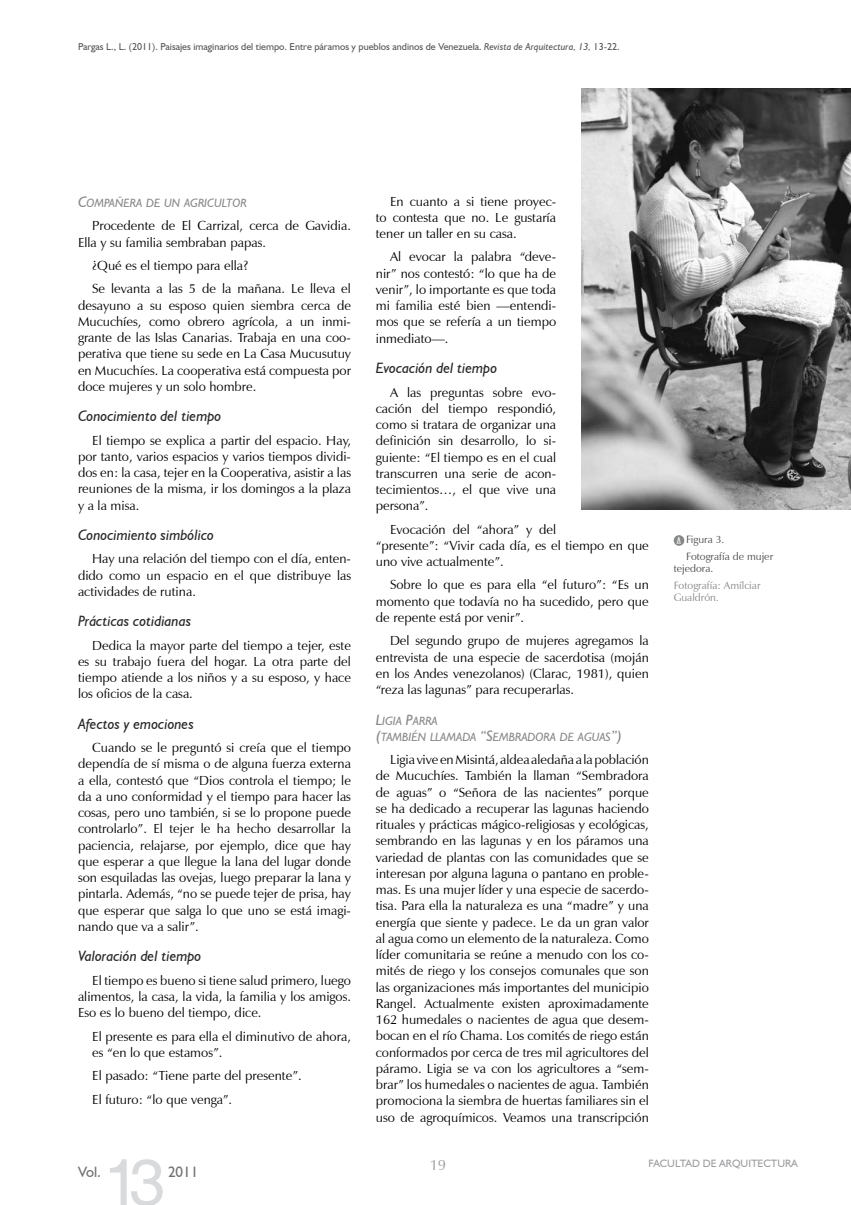
<style>
.page{position:relative;width:851px;height:1205px;background:#fff}
.page>*{position:absolute;margin:0;border:0;box-sizing:border-box;transform-origin:0 0}
.t1{font:65px "Helvetica";color:#d9dadb}
.t2{font:italic 15px "Humanist 521 BT";color:#28282a}
.t3{font:15px "Humanist 521 BT";color:#707173}
.t4{font:15px "Zapf Humanist 601 BT";color:#9c9d9f}
.t5{font:13.12px/16.2px "Zapf Humanist 601 BT";color:#000;text-align:justify}
.t6{font:italic 12px/16.2px "Humanist 521 BT";color:#878889}
.t7{font:10.62px/16.2px "Zapf Humanist 601 BT";color:#4b4b4d}
.t8{font:10.62px/12.8px "Zapf Humanist 601 BT";color:#878889}
.t9{font:10.62px "Humanist 521 BT";color:#9c9d9f}
.t10{font:10px "Humanist 521 BT";color:#58585a}
.t11{font:9px "Architecture Plain";color:#fff;scale:1.24 1}
.s1{font-style:italic}
.s2{font-size:15px}
</style>
<div class="page">
<div style="left:673px;top:535px;width:11px;height:11px;background:#878889;border-radius:50%"></div>
<img style="left:581px;top:89px;width:269px;height:420px">
<p class="t10" style="left:78px;top:40px;width:543px">Pargas L., L. (2011). Paisajes imaginarios del tiempo. Entre páramos y pueblos andinos de Venezuela. <span class="s1">Revista de Arquitectura, 13,</span> 13-22.</p>
<p class="t6" style="left:78px;top:195px;width:170px"><span class="s2">C</span>ompañera de un agricultor</p>
<p class="t5" style="left:78px;top:218px;width:274px;text-indent:14px">Procedente de El Carrizal, cerca de Gavidia.<br>Ella y su familia sembraban papas.</p>
<p class="t5" style="left:92px;top:254px;width:260px;line-height:23.4px">¿Qué es el tiempo para ella?<br>Se levanta a las 5 de la mañana. Le lleva el</p>
<p class="t5" style="left:78px;top:297px;width:274px">desayuno a su esposo quien siembra cerca de Mucuchíes, como obrero agrícola, a un inmi&shy;grante de las Islas Canarias. Trabaja en una coo&shy;perativa que tiene su sede en La Casa Mucusutuy en Mucuchíes. La cooperativa está compuesta por doce mujeres y un solo hombre.</p>
<p class="t2" style="left:78px;top:407px;width:145px">Conocimiento del tiempo</p>
<p class="t5" style="left:78px;top:432px;width:274px;text-indent:14px">El tiempo se explica a partir del espacio. Hay, por tanto, varios espacios y varios tiempos dividi&shy;dos en: la casa, tejer en la Cooperativa, asistir a las reuniones de la misma, ir los domingos a la plaza y a la misa.</p>
<p class="t2" style="left:78px;top:526px;width:137px">Conocimiento simbólico</p>
<p class="t5" style="left:78px;top:551px;width:274px;text-indent:14px">Hay una relación del tiempo con el día, enten&shy;dido como un espacio en el que distribuye las actividades de rutina.</p>
<p class="t2" style="left:78px;top:612px;width:115px">Prácticas cotidianas</p>
<p class="t5" style="left:78px;top:637px;width:274px;text-indent:14px">Dedica la mayor parte del tiempo a tejer, este es su trabajo fuera del hogar. La otra parte del tiempo atiende a los niños y a su esposo, y hace los oficios de la casa.</p>
<p class="t2" style="left:78px;top:714px;width:117px">Afectos y emociones</p>
<p class="t5" style="left:78px;top:739px;width:274px;text-indent:14px">Cuando se le preguntó si creía que el tiempo dependía de sí misma o de alguna fuerza externa a ella, contestó que “Dios controla el tiempo; le da a uno conformidad y el tiempo para hacer las cosas, pero uno también, si se lo propone puede controlarlo”. El tejer le ha hecho desarrollar la paciencia, relajarse, por ejemplo, dice que hay que esperar a que llegue la lana del lugar donde son esquiladas las ovejas, luego preparar la lana y pintarla. Además, “no se puede tejer de prisa, hay que esperar que salga lo que uno se está imagi&shy;nando que va a salir”.</p>
<p class="t2" style="left:78px;top:947px;width:125px">Valoración del tiempo</p>
<p class="t5" style="left:78px;top:972px;width:274px;text-indent:14px">El tiempo es bueno si tiene salud primero, luego alimentos, la casa, la vida, la familia y los amigos.<br>Eso es lo bueno del tiempo, dice.</p>
<p class="t5" style="left:92px;top:1028px;width:260px">El presente es para ella el diminutivo de ahora, es “en lo que estamos”.</p>
<p class="t5" style="left:92px;top:1064px;width:211px;line-height:23.4px">El pasado: “Tiene parte del presente”.<br>El futuro: “lo que venga”.</p>
<p class="t5" style="left:376px;top:193px;width:182px;text-indent:14px">En cuanto a si tiene proyec&shy;to contesta que no. Le gustaría tener un taller en su casa.</p>
<p class="t5" style="left:376px;top:249px;width:182px;text-indent:14px">Al evocar la palabra “deve&shy;nir” nos contestó: “lo que ha de venir”, lo importante es que toda mi familia esté bien —entendi&shy;mos que se refería a un tiempo inmediato—.</p>
<p class="t2" style="left:376px;top:359px;width:123px">Evocación del tiempo</p>
<p class="t5" style="left:376px;top:384px;width:182px;text-indent:14px">A las preguntas sobre evo&shy;cación del tiempo respondió, como si tratara de organizar una definición sin desarrollo, lo si&shy;guiente: “El tiempo es en el cual transcurren una serie de acon&shy;tecimientos…, el que vive una persona”.</p>
<p class="t5" style="left:376px;top:521px;width:274px;text-align:left;text-indent:14px">Evocación del “ahora” y del<br>“presente”: “Vivir cada día, es el tiempo en que uno vive actualmente”.</p>
<p class="t5" style="left:376px;top:577px;width:274px;text-indent:14px">Sobre lo que es para ella “el futuro”: “Es un momento que todavía no ha sucedido, pero que de repente está por venir”.</p>
<p class="t5" style="left:376px;top:633px;width:274px;text-indent:14px">Del segundo grupo de mujeres agregamos la entrevista de una especie de sacerdotisa (moján en los Andes venezolanos) (Clarac, 1 981 ), quien “reza las lagunas” para recuperarlas.</p>
<p class="t6" style="left:376px;top:712px;width:248px"><span class="s2">L</span>igia <span class="s2">P</span>arra<br><span class="s2">(</span>también llamada <span class="s2">“S</span>embradora de aguas<span class="s2">”)</span></p>
<p class="t5" style="left:376px;top:751px;width:274px;text-indent:14px">Ligia vive en Misintá, aldea aledaña a la po-blación de Mucuchíes. También la llaman “Sembradora de aguas” o “Señora de las nacientes” porque se ha dedicado a recuperar las lagunas haciendo rituales y prácticas mágico-religiosas y ecológicas, sembrando en las lagunas y en los páramos una variedad de plantas con las comunidades que se interesan por alguna laguna o pantano en proble&shy;mas. Es una mujer líder y una especie de sacerdo&shy;tisa. Para ella la naturaleza es una “madre” y una energía que siente y padece. Le da un gran valor al agua como un elemento de la naturaleza. Como líder comunitaria se reúne a menudo con los co&shy;mités de riego y los consejos comunales que son las organizaciones más importantes del municipio Rangel. Actualmente existen aproximadamente 1 62 humedales o nacientes de agua que desem&shy;bocan en el río Chama. Los comités de riego están conformados por cerca de tres mil agricultores del páramo. Ligia se va con los agricultores a “sem&shy;brar” los humedales o nacientes de agua. También promociona la siembra de huertas familiares sin el uso de agroquímicos. Veamos una transcripción</p>
<p class="t7" style="left:686px;top:531px;width:89px">Figura 3.<br>Fotografía de mujer</p>
<p class="t7" style="left:673px;top:560px;width:41px">tejedora.</p>
<p class="t8" style="left:673px;top:578px;width:88px">Fotografía: Amílciar<br>Gualdrón.</p>
<p class="t11" style="left:676px;top:534px;width:5px">A</p>
<h1 class="t1" style="left:103px;top:1144px;width:63px">13</h1>
<p class="t3" style="left:78px;top:1162px;width:25px">Vol.</p>
<p class="t3" style="left:168px;top:1162px;width:32px">2011</p>
<p class="t4" style="left:429px;top:1156px;width:18px">1 9</p>
<p class="t9" style="left:648px;top:1157px;width:151px">FACULTAD DE ARQUITECTURA</p>
</div>
